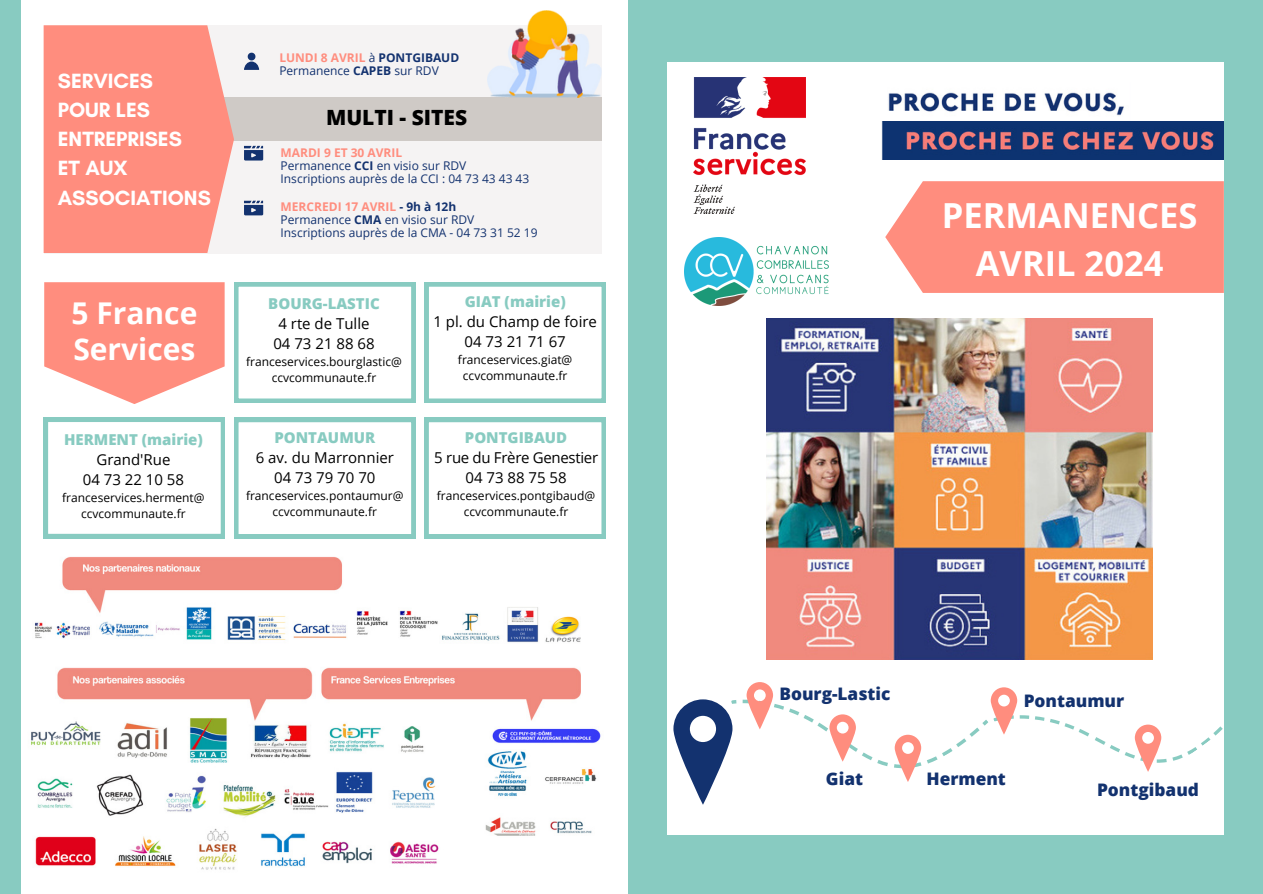
<style>
.page{position:relative;width:1263px;height:894px;background:#fff}
.page>*{position:absolute;margin:0;border:0;box-sizing:border-box;transform-origin:0 0}
.t1{font:700 34.5px/47.2px "Open Sans";color:#fff;text-align:center}
.t2{font:700 30px/36px "Open Sans";color:#fff}
.t3{font:700 21px/29.2px "Glacial Indifference";color:#fff}
.t4{font:800 21px "Open Sans";color:#000}
.t5{font:800 17.25px "Open Sans";color:#13326f}
.t6{font:15px/20px "Open Sans";color:#000;text-align:center}
.t7{font:800 15px "Open Sans";color:#88cbc1}
.t8{font:15px/20px "Open Sans";letter-spacing:-.02em;color:#000;text-align:center}
.t9{font:12px/16px "Open Sans";color:#000;text-align:center}
.t10{font:12px "Open Sans";color:#13326f}
.t11{font:700 12px "Open Sans";color:#ff8d7e}
.s1{font-weight:400;color:#13326f}
.s2{color:#13326f}
.s3{font-weight:700}
</style>
<div class="page">
<div style="left:666px;top:834px;width:562px;height:59px;background:#88cbc1"></div>
<img style="left:767px;top:318px;width:386px;height:341px">
<img style="left:888px;top:92px;width:236px;height:24px">
<img style="left:685px;top:237px;width:144px;height:68px">
<img style="left:882px;top:121px;width:342px;height:38px">
<div style="left:662px;top:0;width:565px;height:61px;background:#88cbc1"></div>
<div style="left:629px;top:0;width:38px;height:893px;background:#88cbc1"></div>
<div style="left:1225px;top:0;width:38px;height:893px;background:#88cbc1"></div>
<svg style="left:732px;top:596px;width:257px;height:137px"></svg>
<svg style="left:992px;top:596px;width:233px;height:235px"></svg>
<svg style="left:741px;top:674px;width:74px;height:59px"></svg>
<svg style="left:829px;top:684px;width:153px;height:98px"></svg>
<svg style="left:991px;top:686px;width:84px;height:72px"></svg>
<svg style="left:1109px;top:676px;width:116px;height:114px"></svg>
<svg style="left:673px;top:699px;width:59px;height:105px"></svg>
<svg style="left:234px;top:282px;width:181px;height:120px"></svg>
<svg style="left:424px;top:282px;width:182px;height:120px"></svg>
<svg style="left:44px;top:417px;width:181px;height:121px"></svg>
<svg style="left:234px;top:417px;width:181px;height:121px"></svg>
<svg style="left:424px;top:417px;width:181px;height:121px"></svg>
<div style="left:885px;top:181px;width:339px;height:112px;background:#ff8d7e"></div>
<svg style="left:44px;top:282px;width:181px;height:122px"></svg>
<div style="left:0;top:0;width:21px;height:893px;background:#88cbc1"></div>
<div style="left:45px;top:25px;width:557px;height:228px;background:#f5f3f3"></div>
<div style="left:192px;top:97px;width:410px;height:43px;background:#cfcac6"></div>
<div style="left:44px;top:26px;width:190px;height:227px;background:#ff8d7e"></div>
<img style="left:487px;top:11px;width:115px;height:86px">
<svg style="left:244px;top:53px;width:15px;height:16px"></svg>
<svg style="left:244px;top:146px;width:19px;height:14px"></svg>
<img style="left:694px;top:78px;width:111px;height:136px">
<svg style="left:244px;top:201px;width:19px;height:14px"></svg>
<img style="left:31px;top:557px;width:570px;height:313px">
<p class="t3" style="left:58px;top:65px;width:155px">SERVICES<br>POUR LES<br>ENTREPRISES<br>ET AUX<br>ASSOCIATIONS</p>
<p class="t2" style="left:71px;top:294px;width:127px">5 France<br>Services</p>
<p class="t7" style="left:64px;top:429px;width:140px">HERMENT (mairie)</p>
<h2 class="t6" style="left:97px;top:449px;width:75px">Grand'Rue</h2>
<p class="t6" style="left:83px;top:469px;width:103px">04 73 22 10 58</p>
<p class="t9" style="left:62px;top:489px;width:144px">franceservices.herment@</p>
<p class="t9" style="left:81px;top:505px;width:106px">ccvcommunaute.fr</p>
<p class="t11" style="left:279px;top:49px;width:181px">LUNDI 8 AVRIL <span class="s1">à</span> <span class="s2">PONTGIBAUD</span></p>
<p class="t10" style="left:279px;top:62px;width:161px">Permanence <span class="s3">CAPEB</span> sur RDV</p>
<p class="t4" style="left:326px;top:103px;width:143px">MULTI - SITES</p>
<p class="t11" style="left:281px;top:144px;width:123px">MARDI 9 ET 30 AVRIL</p>
<p class="t10" style="left:281px;top:157px;width:187px">Permanence <span class="s3">CCI</span> en visio sur RDV</p>
<h1 class="t10" style="left:281px;top:170px;width:250px">Inscriptions auprès de la CCI : 04 73 43 43 43</h1>
<p class="t11" style="left:281px;top:198px;width:177px">MERCREDI 17 AVRIL <span class="s2">- 9h à 12h</span></p>
<p class="t10" style="left:281px;top:211px;width:195px">Permanence <span class="s3">CMA</span> en visio sur RDV</p>
<p class="t10" style="left:281px;top:224px;width:258px">Inscriptions auprès de la CMA - 04 73 31 52 19</p>
<p class="t7" style="left:268px;top:292px;width:113px">BOURG-LASTIC</p>
<p class="t6" style="left:273px;top:312px;width:103px">4 rte de Tulle<br>04 73 21 88 68</p>
<p class="t9" style="left:246px;top:353px;width:157px">franceservices.bourglastic@ ccvcommunaute.fr</p>
<p class="t7" style="left:274px;top:427px;width:102px">PONTAUMUR</p>
<p class="t6" style="left:256px;top:447px;width:140px">6 av. du Marronnier<br>04 73 79 70 70</p>
<p class="t9" style="left:246px;top:487px;width:159px">franceservices.pontaumur@ ccvcommunaute.fr</p>
<p class="t7" style="left:465px;top:291px;width:103px">GIAT (mairie)</p>
<p class="t6" style="left:433px;top:311px;width:165px">1 pl. du Champ de foire<br>04 73 21 71 67</p>
<p class="t9" style="left:458px;top:351px;width:116px">franceservices.giat@ ccvcommunaute.fr</p>
<p class="t7" style="left:465px;top:427px;width:104px">PONTGIBAUD</p>
<p class="t8" style="left:434px;top:447px;width:165px">5 rue du Frère Genestier<br>04 73 88 75 58</p>
<p class="t9" style="left:437px;top:487px;width:160px">franceservices.pontgibaud@ ccvcommunaute.fr</p>
<p class="t1" style="left:942px;top:191px;width:257px">PERMANENCES<br>AVRIL 2024</p>
<p class="t5" style="left:779px;top:681px;width:113px">Bourg-Lastic</p>
<p class="t5" style="left:1024px;top:688px;width:102px">Pontaumur</p>
<h3 class="t5" style="left:826px;top:766px;width:39px">Giat</h3>
<p class="t5" style="left:926px;top:766px;width:81px">Herment</p>
<p class="t5" style="left:1097px;top:777px;width:103px">Pontgibaud</p>
</div>
